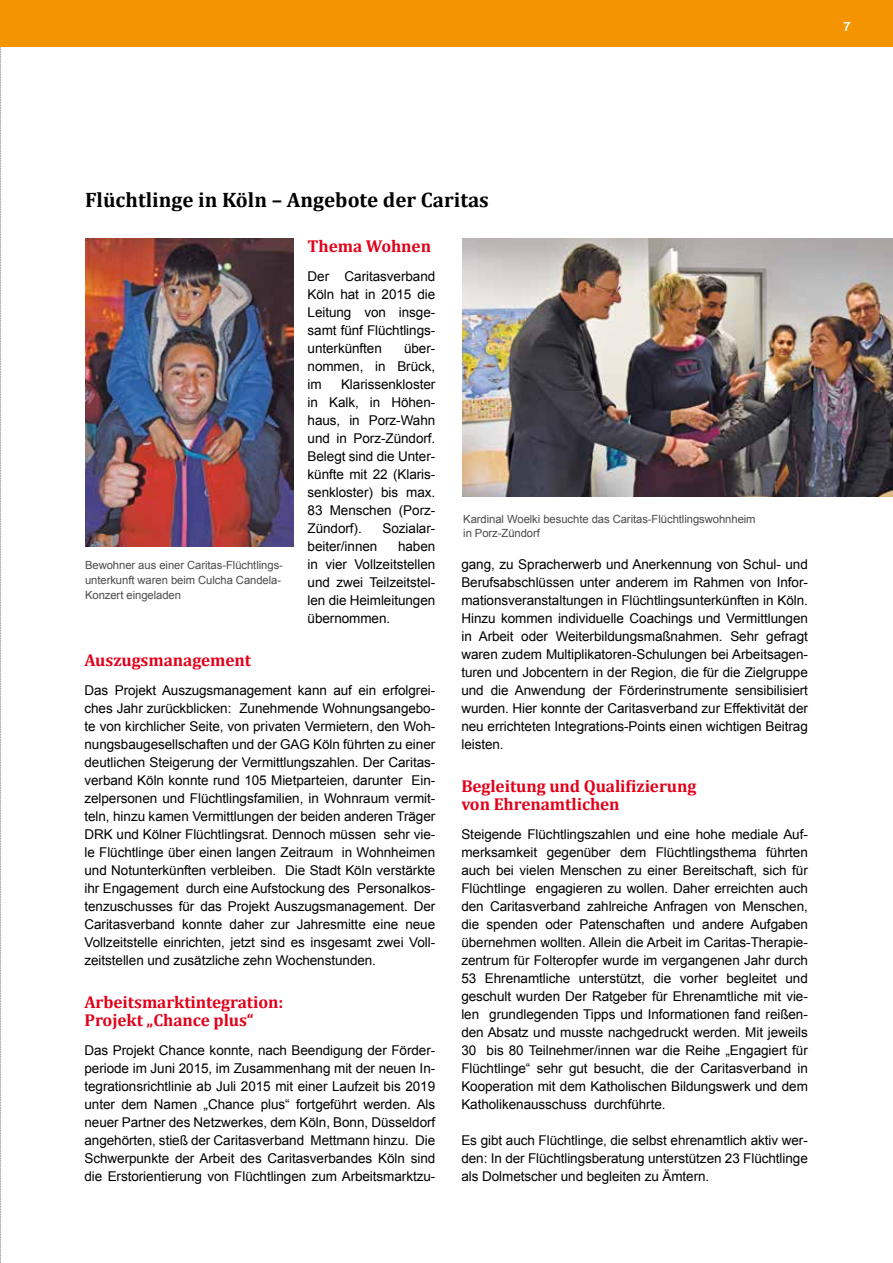
<style>
.page{position:relative;width:893px;height:1263px;background:#fff}
.page>*{position:absolute;margin:0;border:0;box-sizing:border-box;transform-origin:0 0}
.t1{font:700 21px "Cambria";color:#000}
.t2{font:700 17.25px/18px "Cambria";letter-spacing:-.005em;color:#e2001a}
.t3{font:13.5px/18px "Arial";letter-spacing:-.005em;color:#000;text-align:justify}
.t4{font:12.75px "Arial";color:#fff}
.t5{font:11.25px/15px "Arial";letter-spacing:-.005em;color:#4b4b4d}
</style>
<div class="page">
<svg style="left:0;top:47px;width:1px;height:1216px"></svg>
<div style="left:0;top:0;width:893px;height:47px;background:#f39400"></div>
<img style="left:462px;top:238px;width:431px;height:259px">
<img style="left:85px;top:238px;width:208px;height:309px">
<p class="t4" style="left:843px;top:16px;width:9px">77</p>
<h1 class="t1" style="left:85px;top:187px;width:405px">Flüchtlinge in Köln – Angebote der Caritas</h1>
<p class="t5" style="left:85px;top:557px;width:199px">Bewohner aus einer Caritas-Flüchtlings&shy;unterkunft waren beim Culcha Candela-<br>Konzert eingeladen</p>
<p class="t2" style="left:308px;top:237px;width:125px">Thema Wohnen</p>
<p class="t3" style="left:308px;top:267px;width:129px">Der Caritasverband Köln hat in 2015 die Leitung von insge&shy;samt fünf Flüchtlings&shy;unterkünften</p>
<p class="t3" style="left:308px;top:339px;width:129px;text-indent:96px">über&shy;nommen, in Brück, im</p>
<p class="t3" style="left:308px;top:375px;width:129px;text-indent:33px">Klarissenkloster in Kalk, in Höhen&shy;haus, in Porz-Wahn und in Porz-Zündorf.<br>Belegt sind die Unter&shy;künfte mit 22 (Klaris&shy;senkloster) bis max.<br>83 Menschen (Porz-Zündorf).</p>
<p class="t3" style="left:383px;top:519px;width:54px">Sozialar-</p>
<p class="t3" style="left:308px;top:537px;width:71px">beiter/innen</p>
<p class="t3" style="left:308px;top:537px;width:129px;text-indent:90px">haben in vier Vollzeitstellen und zwei Teilzeitstel&shy;len die Heimleitungen übernommen.</p>
<p class="t2" style="left:84px;top:651px;width:168px">Auszugsmanagement</p>
<p class="t3" style="left:84px;top:681px;width:352px">Das Projekt Auszugsmanagement kann auf ein erfolgrei&shy;ches Jahr zurückblicken: Zunehmende Wohnungsangebo&shy;te von kirchlicher Seite, von privaten Vermietern, den Woh&shy;nungsbaugesellschaften und der GAG Köln führten zu einer deutlichen Steigerung der Vermittlungszahlen. Der Caritas&shy;verband Köln konnte rund 105 Mietparteien, darunter Ein&shy;zelpersonen und Flüchtlingsfamilien, in Wohnraum vermit&shy;teln, hinzu kamen Vermittlungen der beiden anderen Träger DRK und Kölner Flüchtlingsrat. Dennoch müssen sehr vie&shy;le Flüchtlinge über einen langen Zeitraum in Wohnheimen und N otunterkünften verbleiben. Die Stadt Köln verstärkte ihr Engagement durch eine Aufstockung des Personalkos&shy;tenzuschusses für das Projekt Auszugsmanagement. Der Caritasverband konnte daher zur Jahresmitte eine neue Vollzeitstelle einrichten, jetzt sind es insgesamt zwei Voll&shy;zeitstellen und zusätzliche zehn Wochenstunden.</p>
<p class="t2" style="left:84px;top:993px;width:200px">Arbeitsmarktintegration:<br>Projekt „Chance plus“</p>
<p class="t3" style="left:84px;top:1041px;width:353px">Das Projekt Chance konnte, nach Beendigung der Förder&shy;periode im Juni 2015, im Zusammenhang mit der neuen I n&shy;tegrationsrichtlinie ab Juli 2015 mit einer Laufzeit bis 2019 unter dem Namen „Chance plus“ fortgeführt werden. Als neuer Partner des Netzwerkes, dem Köln, Bonn, Düsseldorf angehörten, stieß der Caritasverband Mettmann hinzu. Die Schwerpunkte der Arbeit des Caritasverbandes Köln sind die Erstorientierung von Flüchtlingen zum Arbeitsmarktzu-</p>
<p class="t5" style="left:463px;top:512px;width:294px;line-height:13.5px">Kardinal Woelki besuchte das Caritas-Flüchtlingswohnheim in Porz-Zündorf</p>
<p class="t3" style="left:461px;top:555px;width:348px">gang, zu Spracherwerb und Anerkennung von Schul- und Berufsabschlüssen unter anderem im Rahmen von I nfor&shy;mationsveranstaltungen in Flüchtlingsunterkünften in Köln.<br>Hinzu kommen individuelle Coachings und Vermittlungen in Arbeit oder Weiterbildungsmaßnahmen. Sehr gefragt waren zudem Multiplikatoren-Schulungen bei Arbeitsagen&shy;turen und Jobcentern in der Region, die für die Zielgruppe und die Anwendung der Förderinstrumente sensibilisiert wurden. Hier konnte der Caritasverband zur Effektivität der neu errichteten I ntegrations-Points einen wichtigen Beitrag leisten.</p>
<p class="t2" style="left:461px;top:777px;width:237px">Begleitung und Qualifizierung von Ehrenamtlichen</p>
<p class="t3" style="left:461px;top:825px;width:348px">Steigende Flüchtlingszahlen und eine hohe mediale Auf&shy;merksamkeit gegenüber dem Flüchtlingsthema führten auch bei vielen Menschen zu einer Bereitschaft, sich für Flüchtlinge engagieren zu wollen. Daher erreichten auch den Caritasverband zahlreiche Anfragen von Menschen, die spenden oder Patenschaften und andere Aufgaben übernehmen wollten. Allein die Arbeit im Caritas-Therapie&shy;zentrum für Folteropfer wurde im vergangenen Jahr durch 53 Ehrenamtliche unterstützt, die vorher begleitet und geschult wurden Der Ratgeber für Ehrenamtliche mit vie&shy;len grundlegenden Tipps und I nformationen fand reißen&shy;den Absatz und musste nachgedruckt werden. Mit jeweils 30 bis 80 Teilnehmer/innen war die Reihe „Engagiert für Flüchtlinge“ sehr gut besucht, die der Caritasverband in Kooperation mit dem Katholischen Bildungswerk und dem Katholikenausschuss durchführte.</p>
<p class="t3" style="left:461px;top:1131px;width:348px">Es gibt auch Flüchtlinge, die selbst ehrenamtlich aktiv wer&shy;den: I n der Flüchtlingsberatung unterstützen 23 Flüchtlinge als Dolmetscher und begleiten zu Ämtern.</p>
</div>
